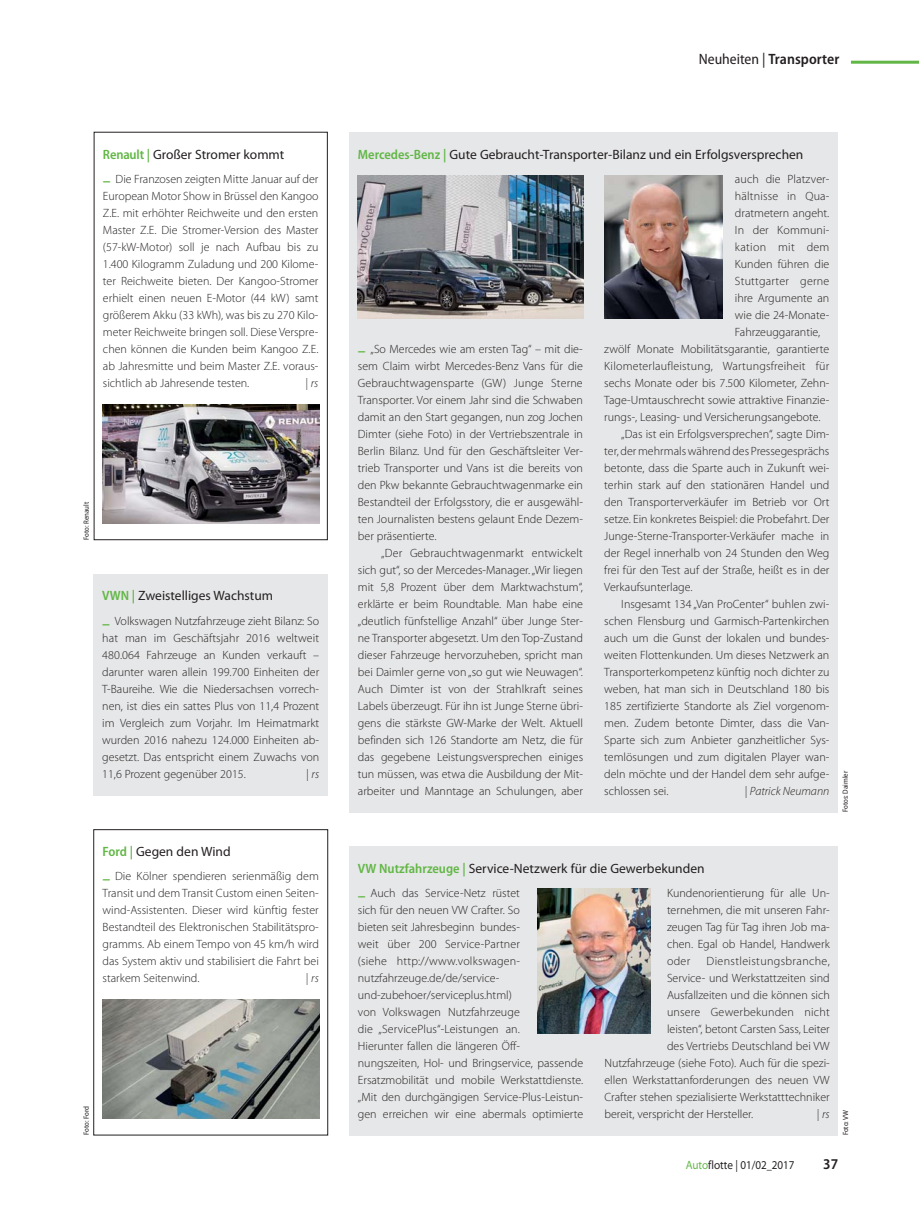
<style>
.page{position:relative;width:919px;height:1212px;background:#fff}
.page>*{position:absolute;margin:0;border:0;box-sizing:border-box;transform-origin:0 0}
.t1{font:600 semi-condensed 15px "Myriad Pro";color:#231f20}
.t2{font:13.5px "Myriad Pro";color:#231f20}
.t3{font:300 12px/17px "Myriad Pro";color:#231f20;text-align:justify}
.t4{font:300 12px "Myriad Pro";letter-spacing:.02em;color:#231f20}
.t5{font:italic 300 12px "Myriad Pro";color:#231f20}
.t6{font:300 12px "Myriad Pro";letter-spacing:.03em;color:#231f20}
.t7{font:semi-expanded 12px "Myriad Pro";color:#231f20;scale:.85 1}
.t8{font:semi-condensed 7.5px "Myriad Pro";color:#231f20}
.s1{font-weight:600;font-stretch:semi-condensed;color:#61b645}
.s2{font-weight:400}
.s3{color:#61b645}
</style>
<div class="page">
<hr style="left:850px;top:61px;width:68px;height:3px;background:#61b645">
<div style="left:94px;top:132px;width:234px;height:408px;border:1px solid #231f20"></div>
<div style="left:93px;top:829px;width:235px;height:306px;border:1px solid #231f20"></div>
<div style="left:94px;top:574px;width:234px;height:221px;background:#e6e7e8"></div>
<img style="left:102px;top:999px;width:217px;height:119px">
<img style="left:102px;top:404px;width:217px;height:119px">
<div style="left:349px;top:132px;width:488px;height:680px;background:#e6e7e8"></div>
<div style="left:349px;top:846px;width:489px;height:289px;background:#e6e7e8"></div>
<img style="left:358px;top:175px;width:225px;height:144px">
<img style="left:604px;top:175px;width:118px;height:144px">
<img style="left:537px;top:889px;width:113px;height:144px">
<p class="t2" style="left:103px;top:149px;width:183px"><span class="s1">Renault |</span> Großer Stromer kommt</p>
<p class="t3" style="left:103px;top:172px;width:217px;text-indent:13px">Die Franzosen zeigten Mitte Januar auf der European Motor Show in Brüssel den Kangoo Z.E. mit erhöhter Reichweite und den ersten Master Z.E. Die Stromer-Version des Master (57-kW-Motor) soll je nach Aufbau bis zu 1.400 Kilogramm Zuladung und 200 Kilome&shy;ter Reichweite bieten. Der Kangoo-Stromer erhielt einen neuen E-Motor (44 kW) samt größerem Akku (33 kWh), was bis zu 270 Kilo&shy;meter Reichweite bringen soll. Diese Verspre&shy;chen können die Kunden beim Kangoo Z.E. ab Jahresmitte und beim Master Z.E. voraus&shy;sichtlich ab Jahresende testen.</p>
<p class="t5" style="left:305px;top:376px;width:14px">| rs</p>
<p class="t8" style="left:82px;top:540px;width:39px;rotate:-90deg">Foto: Renault</p>
<p class="t2" style="left:102px;top:591px;width:172px"><span class="s1">VWN |</span> Zweistelliges Wachstum</p>
<p class="t3" style="left:102px;top:614px;width:218px;text-indent:13px">Volkswagen Nutzfahrzeuge zieht Bilanz: So hat man im Geschäftsjahr 2016 weltweit 480.064 Fahrzeuge an Kunden verkauft – darunter waren allein 199.700 Einheiten der T-Baureihe. Wie die Niedersachsen vorrech&shy;nen, ist dies ein sattes Plus von 11,4 Prozent im Vergleich zum Vorjahr. Im Heimatmarkt wurden 2016 nahezu 124.000 Einheiten ab&shy;gesetzt. Das entspricht einem Zuwachs von 11,6 Prozent gegenüber 2015.</p>
<p class="t5" style="left:306px;top:767px;width:14px">| rs</p>
<p class="t2" style="left:103px;top:846px;width:129px"><span class="s1">Ford |</span> Gegen den Wind</p>
<p class="t3" style="left:103px;top:869px;width:218px;text-indent:13px">Die Kölner spendieren serienmäßig dem Transit und dem Transit Custom einen Seiten&shy;wind-Assistenten. Dieser wird künftig fester Bestandteil des Elektronischen Stabilitätspro&shy;gramms. Ab einem Tempo von 45 km/h wird das System aktiv und stabilisiert die Fahrt bei starkem Seitenwind.</p>
<p class="t5" style="left:306px;top:971px;width:14px">| rs</p>
<p class="t8" style="left:82px;top:1135px;width:30px;rotate:-90deg">Foto: Ford</p>
<p class="t1" style="left:698px;top:53px;width:142px"><span class="s2">Neuheiten |</span> Transporter</p>
<p class="t2" style="left:358px;top:150px;width:447px"><span class="s1">Mercedes-Benz |</span> Gute Gebraucht-Transporter-Bilanz und ein Erfolgsversprechen</p>
<p class="t3" style="left:358px;top:342px;width:226px;text-indent:13px">„So Mercedes wie am ersten Tag“ – mit die&shy;sem Claim wirbt Mercedes-Benz Vans für die Gebraucht wagensparte (GW) Junge Sterne Transporter. Vor einem Jahr sind die Schwaben damit an den Start gegangen, nun zog Jochen Dimter (siehe Foto) in der Vertriebszentrale in Berlin Bilanz. Und für den Geschäftsleiter Ver&shy;trieb Transporter und Vans ist die bereits von den Pkw bekannte Gebrauchtwagenmarke ein Bestandteil der Erfolgsstory, die er ausgewähl&shy;ten Journalisten bestens gelaunt Ende Dezem&shy;ber präsentierte.</p>
<p class="t3" style="left:358px;top:546px;width:227px;text-indent:23px">„Der Gebraucht wagenmarkt entwickelt sich gut“, so der Mercedes-Manager. „Wir liegen mit 5,8 Prozent über dem Marktwachstum“, erklärte er beim Roundtable. Man habe eine „deutlich fünfstellige Anzahl“ über Junge Ster&shy;ne Transporter abgesetzt. Um den Top-Zustand dieser Fahrzeuge hervorzuheben, spricht man bei Daimler gerne von „so gut wie Neuwagen“.<br>Auch Dimter ist von der Strahlkraft seines Labels überzeugt. Für ihn ist Junge Sterne übri&shy;gens die stärkste GW-Marke der Welt. Aktuell befinden sich 126 Standorte am Netz, die für das gegebene Leistungsversprechen einiges tun müssen, was etwa die Ausbildung der Mit&shy;arbeiter und Mann tage an Schulungen, aber</p>
<p class="t3" style="left:735px;top:171px;width:96px">auch die Platzver-</p>
<p class="t3" style="left:735px;top:188px;width:96px">hältnisse in Qua-</p>
<p class="t3" style="left:735px;top:205px;width:96px">dratmetern angeht.</p>
<p class="t3" style="left:735px;top:222px;width:96px">In der Kommuni-</p>
<p class="t4" style="left:735px;top:242px;width:96px">kation mit dem</p>
<p class="t3" style="left:735px;top:256px;width:96px">Kunden führen die</p>
<p class="t4" style="left:735px;top:276px;width:96px">Stuttgarter gerne</p>
<p class="t3" style="left:735px;top:290px;width:96px">ihre Argumente an</p>
<p class="t3" style="left:735px;top:307px;width:96px">wie die 24-Monate-</p>
<p class="t3" style="left:735px;top:324px;width:87px">Fahrzeuggarantie,</p>
<p class="t3" style="left:604px;top:341px;width:226px">zwölf Monate Mobilitäts garantie, garantierte</p>
<p class="t3" style="left:604px;top:358px;width:227px">Kilometer laufleistung, Wartungsfreiheit für</p>
<p class="t3" style="left:604px;top:376px;width:226px">sechs Monate oder bis 7.500 Kilometer, Zehn-</p>
<p class="t3" style="left:604px;top:393px;width:227px">Tage-Umtauschrecht sowie attraktive Finanzie-</p>
<p class="t3" style="left:604px;top:410px;width:218px">rungs-, Leasing- und Versicherungs angebote.</p>
<p class="t3" style="left:621px;top:427px;width:209px">„Das ist ein Erfolgs versprechen“, sagte Dim-</p>
<p class="t3" style="left:604px;top:444px;width:226px">ter, der mehrmals während des Pressegesprächs</p>
<p class="t3" style="left:604px;top:461px;width:227px">betonte, dass die Sparte auch in Zukunft wei-</p>
<p class="t3" style="left:604px;top:478px;width:226px">terhin stark auf den sta tionären Handel und</p>
<p class="t3" style="left:604px;top:495px;width:226px">den Transporter verkäufer im Betrieb vor Ort</p>
<p class="t3" style="left:604px;top:512px;width:226px">setze. Ein konkretes Beispiel: die Probefahrt. Der</p>
<p class="t3" style="left:604px;top:529px;width:226px">Junge-Sterne-Transporter-Verkäufer mache in</p>
<p class="t3" style="left:604px;top:546px;width:226px">der Regel innerhalb von 24 Stunden den Weg</p>
<p class="t3" style="left:604px;top:563px;width:226px">frei für den Test auf der Straße, heißt es in der</p>
<p class="t3" style="left:604px;top:580px;width:90px">Verkaufs unterlage.</p>
<p class="t3" style="left:621px;top:597px;width:209px">Insgesamt 134 „Van ProCenter“ buhlen zwi-</p>
<p class="t3" style="left:604px;top:614px;width:226px">schen Flensburg und Garmisch-Partenkirchen</p>
<p class="t3" style="left:604px;top:631px;width:227px">auch um die Gunst der lokalen und bundes-</p>
<p class="t3" style="left:604px;top:648px;width:226px">weiten Flottenkunden. Um dieses Netzwerk an</p>
<p class="t3" style="left:604px;top:665px;width:226px">Transporterkompetenz künftig noch dichter zu</p>
<p class="t3" style="left:604px;top:682px;width:226px">weben, hat man sich in Deutschland 180 bis</p>
<p class="t3" style="left:604px;top:699px;width:226px">185 zertifizierte Standorte als Ziel vorgenom-</p>
<p class="t3" style="left:604px;top:716px;width:227px">men. Zudem betonte Dimter, dass die Van-</p>
<p class="t3" style="left:604px;top:733px;width:227px">Sparte sich zum Anbieter ganzheitlicher Sys-</p>
<p class="t3" style="left:604px;top:750px;width:226px">temlösungen und zum digitalen Player wan-</p>
<p class="t3" style="left:604px;top:767px;width:226px">deln möchte und der Handel dem sehr aufge-</p>
<p class="t3" style="left:604px;top:784px;width:66px">schlossen sei.</p>
<p class="t5" style="left:744px;top:784px;width:86px">| Patrick Neumann</p>
<p class="t8" style="left:840px;top:812px;width:43px;rotate:-90deg">Fotos: Daimler</p>
<p class="t2" style="left:358px;top:864px;width:348px"><span class="s1">VW Nutzfahrzeuge |</span> Service-Netzwerk für die Gewerbekunden</p>
<p class="t3" style="left:358px;top:886px;width:227px;text-align:left;text-indent:13px">Auch das Service-Netz rüstet<br>sich für den neuen VW Crafter. So<br>bieten seit Jahresbeginn bundes-<br>weit über 200 Service-Partner<br>(siehe http://www.volkswagen&shy;nutzfahrzeuge.de/de/service&shy;und-zubehoer/serviceplus.html)<br>von Volkswagen Nutzfahrzeuge<br>die „ServicePlus“-Leistungen an.<br>Hierunter fallen die längeren Öff&shy;nungszeiten, Hol- und Bringservice, passende Ersatzmobilität und mobile Werkstattdienste. „Mit den durchgängigen Service-Plus-Leistun&shy;gen erreichen wir eine abermals optimierte</p>
<p class="t3" style="left:667px;top:886px;width:164px">Kundenorientierung für alle Un&shy;ternehmen, die mit unseren Fahr&shy;zeugen Tag für Tag ihren Job ma&shy;chen. Egal ob Handel, Handwerk oder</p>
<p class="t6" style="left:706px;top:957px;width:125px">Dienstleistungsbranche,</p>
<p class="t3" style="left:667px;top:971px;width:164px">Service- und Werkstattzeiten sind</p>
<p class="t3" style="left:667px;top:988px;width:164px">Ausfallzeiten und die können sich</p>
<p class="t3" style="left:667px;top:1005px;width:164px">unsere Gewerbekunden nicht</p>
<p class="t3" style="left:667px;top:1022px;width:164px">leisten“, betont Carsten Sass, Leiter</p>
<p class="t3" style="left:667px;top:1039px;width:164px">des Vertriebs Deutschland bei VW</p>
<p class="t3" style="left:604px;top:1056px;width:227px">Nutzfahrzeuge (siehe Foto). Auch für die spezi-</p>
<p class="t3" style="left:604px;top:1073px;width:227px">ellen Werkstattanforderungen des neuen VW</p>
<p class="t3" style="left:604px;top:1090px;width:227px">Crafter stehen spezialisierte Werkstatttechniker</p>
<p class="t3" style="left:604px;top:1107px;width:150px">bereit, verspricht der Hersteller.</p>
<p class="t5" style="left:816px;top:1107px;width:14px">| rs</p>
<p class="t8" style="left:841px;top:1135px;width:27px;rotate:-90deg">Foto: VW</p>
<p class="t7" style="left:685px;top:1158px;width:130px"><span class="s3">Auto</span>flotte | 01/02_2017</p>
<p class="t1" style="left:823px;top:1159px;width:16px">37</p>
</div>
